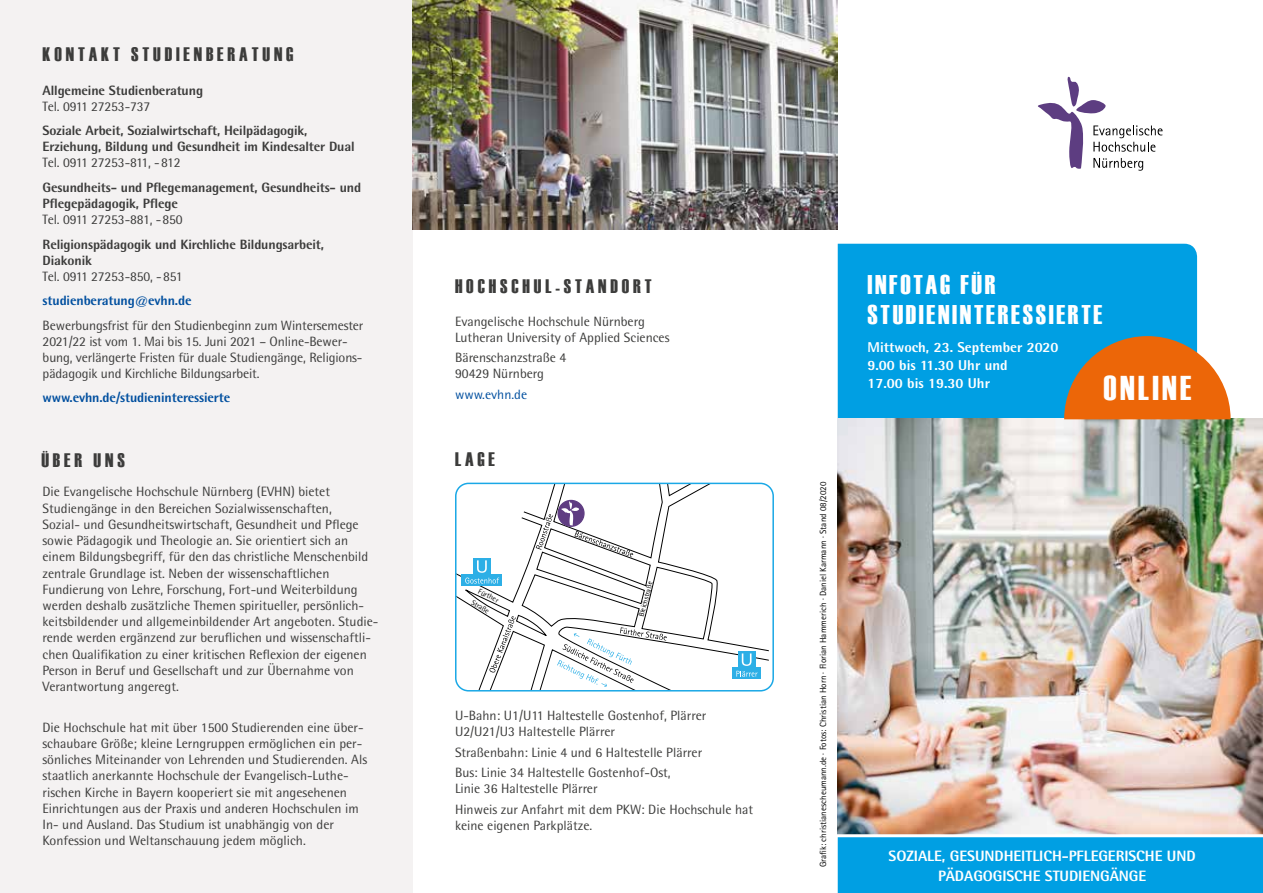
<style>
.page{position:relative;width:1263px;height:893px;background:#fff}
.page>*{position:absolute;margin:0;border:0;box-sizing:border-box;transform-origin:0 0}
.t1{font:34.35px "Haettenschweiler";letter-spacing:.1em;color:#fff}
.t2{font:27px "Haettenschweiler";letter-spacing:.1em;color:#fff}
.t3{font:19.5px "Haettenschweiler";letter-spacing:.2em;color:#3c3c3b}
.t4{font:800 15px/19.5px "Rotis Semi Sans";letter-spacing:-.005em;color:#fff;text-align:center}
.t5{font:800 14.25px/18px "Rotis Semi Sans";color:#fff}
.t6{font:13.5px/16.2px "Rotis Semi Sans";color:#3c3c3b}
.t7{font:800 13.5px/16px "Rotis Semi Sans";letter-spacing:-.01em;color:#3c3c3b}
.t8{font:800 13.5px "Rotis Semi Sans";letter-spacing:-.01em;color:#004f9f}
.t9{font:13.5px "Rotis Semi Sans";color:#004f9f}
.t10{font:9px "Rotis Sans Serif";color:#000}
.t11{font:7.5px "Rotis Semi Sans";color:#000}
.t12{font:7.5px "Rotis Sans Serif";color:#000}
</style>
<div class="page">
<div style="left:838px;top:244px;width:359px;height:175px;background:#009fe3"></div>
<img style="left:838px;top:419px;width:425px;height:415px">
<div style="left:0;top:0;width:412px;height:893px;background:#f4f2f2"></div>
<img style="left:412px;top:0;width:426px;height:229px">
<svg style="left:1038px;top:77px;width:124px;height:94px"></svg>
<div style="left:838px;top:837px;width:425px;height:56px;background:#009fe3"></div>
<svg style="left:713px;top:484px;width:56px;height:206px"></svg>
<div style="left:732px;top:668px;width:29px;height:11px;background:#2dafe6"></div>
<div style="left:738px;top:651px;width:18px;height:18px;background:#2dafe6"></div>
<svg style="left:736px;top:653px;width:21px;height:24px"></svg>
<div style="left:455px;top:483px;width:319px;height:208px;border:2px solid #1aa8e6;border-radius:13px"></div>
<svg style="left:456px;top:484px;width:257px;height:206px"></svg>
<svg style="left:1064px;top:336px;width:166px;height:83px;background:#cf7a39"></svg>
<h3 class="t3" style="left:43px;top:44px;width:252px">KONTAKT STUDIENBERATUNG</h3>
<p class="t7" style="left:43px;top:82px;width:162px">Allgemeine Studienberatung</p>
<p class="t6" style="left:43px;top:98px;width:109px">Tel. 0911 27253-737</p>
<p class="t7" style="left:43px;top:122px;width:314px">Soziale Arbeit, Sozialwirtschaft, Heilpädagogik,<br>Erziehung, Bildung und Gesundheit im Kindesalter Dual</p>
<p class="t6" style="left:43px;top:155px;width:140px">Tel. 0911 27253-811, -812</p>
<p class="t7" style="left:43px;top:179px;width:320px">Gesundheits- und Pflegemanagement, Gesundheits- und<br>Pflegepädagogik, Pflege</p>
<p class="t6" style="left:43px;top:211px;width:142px">Tel. 0911 27253-881, -850</p>
<p class="t7" style="left:43px;top:236px;width:283px">Religionspädagogik und Kirchliche Bildungsarbeit,<br>Diakonik</p>
<p class="t6" style="left:43px;top:268px;width:142px">Tel. 0911 27253-850, -851</p>
<p class="t8" style="left:43px;top:292px;width:150px">studienberatung@evhn.de</p>
<p class="t6" style="left:43px;top:317px;width:322px">Bewerbungsfrist für den Studienbeginn zum Wintersemester 2021/22 ist vom 1. Mai bis 15. Juni 2021 – Online-Bewer&shy;bung, verlängerte Fristen für duale Studiengänge, Religions&shy;pädagogik und Kirchliche Bildungsarbeit.</p>
<p class="t8" style="left:43px;top:389px;width:189px">www.evhn.de/studieninteressierte</p>
<h3 class="t3" style="left:41px;top:449px;width:85px">ÜBER UNS</h3>
<p class="t6" style="left:43px;top:484px;width:337px">Die Evangelische Hochschule Nürnberg (EVHN) bietet Studiengänge in den Bereichen Sozialwissenschaften,<br>Sozial- und Gesundheitswirtschaft, Gesundheit und Pflege sowie Pädagogik und Theologie an. Sie orientiert sich an einem Bildungsbegriff, für den das christliche Menschenbild zentrale Grundlage ist. Neben der wissenschaftlichen Fundierung von Lehre, Forschung, Fort-und Weiterbildung werden deshalb zusätzliche Themen spiritueller, persönlich&shy;keitsbildender und allgemeinbildender Art angeboten. Studie&shy;rende werden ergänzend zur beruflichen und wissenschaftli&shy;chen Qualifikation zu einer kritischen Reflexion der eigenen Person in Beruf und Gesellschaft und zur Übernahme von Verantwortung angeregt.</p>
<p class="t6" style="left:43px;top:719px;width:326px">Die Hochschule hat mit über 1500 Studierenden eine über&shy;schaubare Größe; kleine Lerngruppen ermöglichen ein per&shy;sönliches Miteinander von Lehrenden und Studierenden. Als staatlich anerkannte Hochschule der Evangelisch-Luthe&shy;rischen Kirche in Bayern kooperiert sie mit angesehenen Einrichtungen aus der Praxis und anderen Hochschulen im In- und Ausland. Das Studium ist unabhängig von der Konfession und Weltanschauung jedem möglich.</p>
<h3 class="t3" style="left:455px;top:275px;width:198px">HOCHSCHUL-STANDORT</h3>
<h2 class="t2" style="left:867px;top:269px;width:130px">INFOTAG FÜR</h2>
<p class="t6" style="left:455px;top:313px;width:191px">Evangelische Hochschule Nürnberg</p>
<h2 class="t2" style="left:867px;top:299px;width:236px">STUDIENINTERESSIERTE</h2>
<p class="t6" style="left:455px;top:327px;width:216px;line-height:20.4px">Lutheran University of Applied Sciences<br>Bärenschanzstraße 4</p>
<p class="t6" style="left:455px;top:366px;width:91px">90429 Nürnberg</p>
<p class="t9" style="left:455px;top:386px;width:74px">www.evhn.de</p>
<p class="t5" style="left:867px;top:338px;width:193px">Mittwoch, 23. September 2020<br>9.00 bis 11.30 Uhr und<br>17.00 bis 19.30 Uhr</p>
<h1 class="t1" style="left:1103px;top:368px;width:89px">ONLINE</h1>
<h3 class="t3" style="left:455px;top:448px;width:41px">LAGE</h3>
<p class="t11" style="left:481px;top:587px;width:23px;rotate:26deg">Fürther</p>
<p class="t12" style="left:637px;top:615px;width:38px;rotate:-75deg">Bleichstraße</p>
<p class="t11" style="left:474px;top:598px;width:21px;rotate:31deg">Straße</p>
<p class="t6" style="left:455px;top:707px;width:253px">U-Bahn: U1/U11 Haltestelle Gostenhof, Plärrer<br>U2/U21/U3 Haltestelle Plärrer</p>
<p class="t6" style="left:455px;top:742px;width:249px;line-height:20.4px">Straßenbahn: Linie 4 und 6 Haltestelle Plärrer<br>Bus: Linie 34 Haltestelle Gostenhof-Ost,</p>
<p class="t6" style="left:455px;top:779px;width:300px;line-height:20.4px">Linie 36 Haltestelle Plärrer<br>Hinweis zur Anfahrt mit dem PKW: Die Hochschule hat</p>
<p class="t6" style="left:455px;top:817px;width:139px">keine eigenen Parkplätze.</p>
<p class="t10" style="left:818px;top:867px;width:387px;rotate:-90deg">Grafik: christianescheumann.de · Fotos: Christian Horn · Florian Hammerich · Daniel Karmann · Stand 08/2020</p>
<p class="t4" style="left:888px;top:846px;width:309px">SOZIALE, GESUNDHEITLICH-PFLEGERISCHE UND<br>PÄDAGOGISCHE STUDIENGÄNGE</p>
</div>
